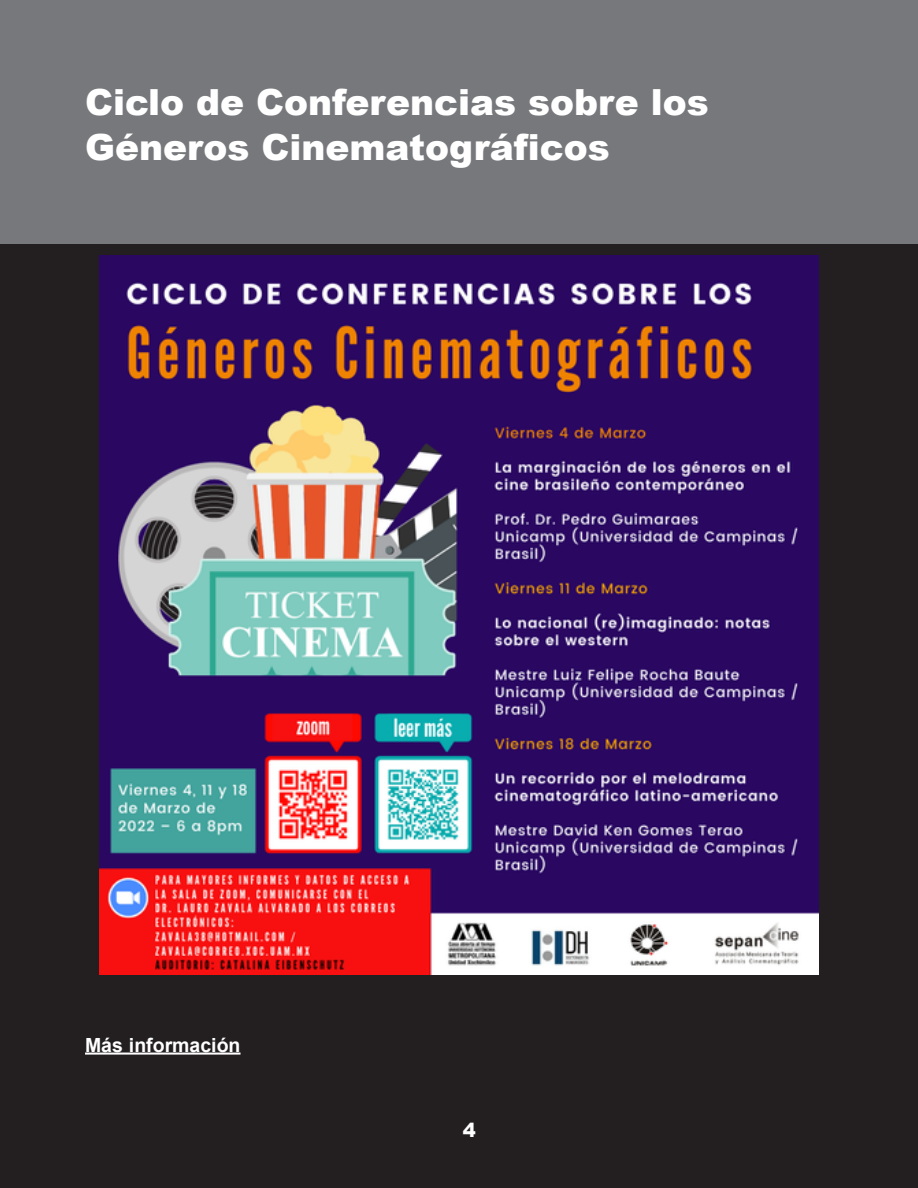
<style>
.page{position:relative;width:918px;height:1188px;background:#fff}
.page>*{position:absolute;margin:0;border:0;box-sizing:border-box;transform-origin:0 0}
.cabeza1Convocatorias{font:900 36px/45px "Arial";color:#fff}
.cuerpoArticulos_sin{font:700 19.5px "Arial";color:#fff}
.t1{font:900 19.5px "Arial";color:#fff}
</style>
<div class="page">
<div style="left:0;top:244px;width:918px;height:944px;background:#231f20"></div>
<div style="left:0;top:0;width:918px;height:244px;background:#76787b"></div>
<hr style="left:85px;top:1053px;width:156px;height:2px;background:#fff">
<img style="left:99px;top:255px;width:720px;height:720px">
<p class="cabeza1Convocatorias" style="left:85px;top:79px;width:625px">Ciclo de Conferencias sobre los<br>Géneros Cinematográficos</p>
<p class="cuerpoArticulos_sin" style="left:85px;top:1031px;width:157px">Más información</p>
<p class="t1" style="left:463px;top:1116px;width:15px">4</p>
</div>
